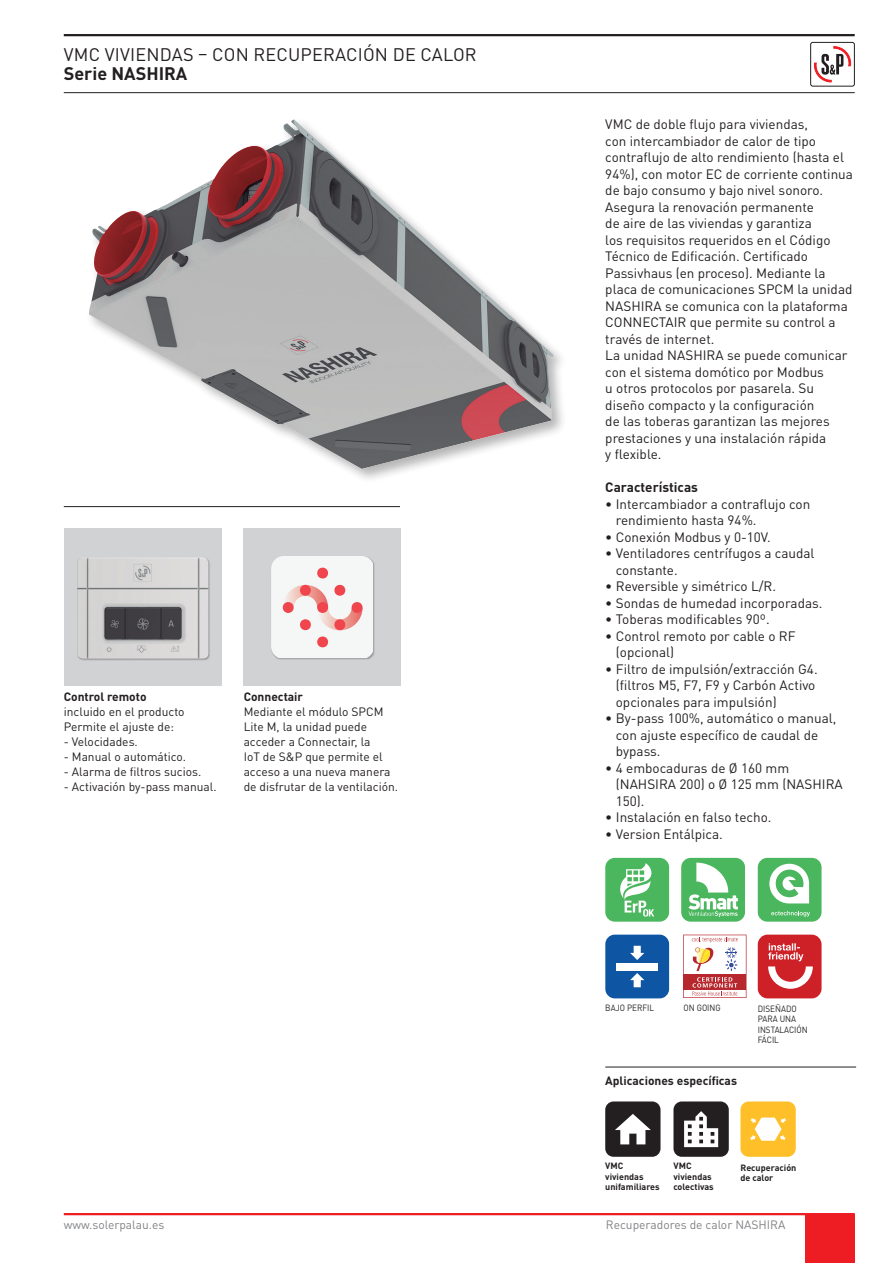
<style>
.page{position:relative;width:893px;height:1263px;background:#fff}
.page>*{position:absolute;margin:0;border:0;box-sizing:border-box;transform-origin:0 0}
.t1{font:18px "DIN Pro";letter-spacing:.01em;color:#231f20}
.t2{font:700 18px "DIN Pro";color:#231f20}
.t3{font:13.5px/16.5px "DIN Pro";color:#231f20}
.t4{font:700 13.5px "DIN Pro";color:#231f20}
.t5{font:12px/15px "DIN Pro";color:#231f20}
.t6{font:700 12px "DIN Pro";color:#231f20}
.t7{font:12px "DIN Pro";color:#808285}
.t8{font:700 9px/10.5px "DIN Pro";color:#231f20}
.t9{font:9px/10.5px "DIN Pro";color:#231f20;scale:.9 1}
</style>
<div class="page">
<hr style="left:64px;top:1213px;width:791px;height:2px;background:#ee1d23">
<div style="left:805px;top:1214px;width:50px;height:49px;background:#ee1d23"></div>
<hr style="left:64px;top:34px;width:791px;height:2px;background:#231f20">
<hr style="left:64px;top:92px;width:791px;height:1px;background:#231f20">
<svg style="left:814px;top:47px;width:37px;height:36px"></svg>
<div style="left:810px;top:42px;width:45px;height:44px;border:1px solid #231f20;border-radius:2px"></div>
<hr style="left:605px;top:1067px;width:251px;height:1px;background:#231f20">
<div style="left:605px;top:1101px;width:55px;height:56px;background:#231f20;border-radius:8px"></div>
<svg style="left:615px;top:1114px;width:36px;height:30px"></svg>
<div style="left:673px;top:1101px;width:56px;height:56px;background:#231f20;border-radius:8px"></div>
<svg style="left:684px;top:1111px;width:34px;height:36px"></svg>
<div style="left:740px;top:1101px;width:56px;height:56px;background:#febf28;border-radius:8px"></div>
<svg style="left:750px;top:1117px;width:36px;height:24px"></svg>
<svg style="left:683px;top:935px;width:63px;height:63px"></svg>
<div style="left:605px;top:858px;width:64px;height:64px;background:#4ab65d;border-radius:9px"></div>
<svg style="left:620px;top:863px;width:34px;height:53px"></svg>
<div style="left:758px;top:858px;width:63px;height:64px;background:#4ab65d;border-radius:9px"></div>
<svg style="left:769px;top:864px;width:40px;height:39px"></svg>
<svg style="left:771px;top:911px;width:39px;height:5px"></svg>
<div style="left:681px;top:858px;width:64px;height:64px;background:#4ab65d;border-radius:9px"></div>
<svg style="left:688px;top:862px;width:50px;height:55px"></svg>
<div style="left:605px;top:935px;width:64px;height:63px;background:#0e56a3;border-radius:9px"></div>
<svg style="left:630px;top:946px;width:14px;height:14px"></svg>
<svg style="left:630px;top:973px;width:14px;height:14px"></svg>
<div style="left:616px;top:963px;width:42px;height:7px;background:#fff"></div>
<hr style="left:64px;top:506px;width:336px;height:1px;background:#231f20">
<div style="left:64px;top:528px;width:157px;height:157px;background:#d1d2d4"></div>
<div style="left:77px;top:557px;width:133px;height:104px;background:#a8a7a9"></div>
<img style="left:77px;top:558px;width:132px;height:101px">
<svg style="left:243px;top:528px;width:157px;height:157px"></svg>
<div style="left:758px;top:935px;width:63px;height:63px;background:#cd2027;border-radius:10px"></div>
<svg style="left:768px;top:943px;width:45px;height:46px"></svg>
<div style="left:86px;top:117px;width:482px;height:367px;background:#231f20;opacity:.33"></div>
<img style="left:89px;top:119px;width:465px;height:350px">
<h1 class="t1" style="left:64px;top:42px;width:414px">VMC VIVIENDAS – CON RECUPERACIÓN DE CALOR</h1>
<h1 class="t2" style="left:64px;top:61px;width:125px">Serie NASHIRA</h1>
<p class="t6" style="left:64px;top:689px;width:84px">Control remoto</p>
<p class="t5" style="left:64px;top:704px;width:122px">incluido en el producto<br>Permite el ajuste de:</p>
<p class="t5" style="left:64px;top:734px;width:76px">- Velocidades.</p>
<p class="t5" style="left:64px;top:749px;width:124px">- Manual o automático.</p>
<p class="t5" style="left:64px;top:764px;width:139px">- Alarma de filtros sucios.</p>
<p class="t5" style="left:64px;top:779px;width:154px">- Activación by-pass manual.</p>
<p class="t6" style="left:244px;top:689px;width:61px">Connectair</p>
<p class="t5" style="left:244px;top:704px;width:156px">Mediante el módulo SPCM<br>Lite M, la unidad puede acceder a Connectair, la<br>IoT de S&amp;P que permite el acceso a una nueva manera de disfrutar de la ventilación.</p>
<p class="t7" style="left:64px;top:1216px;width:102px">www.solerpalau.es</p>
<p class="t3" style="left:605px;top:116px;width:249px">VMC de doble flujo para viviendas,<br>con intercambiador de calor de tipo contraflujo de alto rendimiento (hasta el 94%), con motor EC de corriente continua de bajo consumo y bajo nivel sonoro.<br>Asegura la renovación permanente<br>de aire de las viviendas y garantiza<br>los requisitos requeridos en el Código Técnico de Edificación. Certificado Passivhaus (en proceso). Mediante la placa de comunicaciones SPCM la unidad NASHIRA se comunica con la plataforma CONNECTAIR que permite su control a través de internet.<br>La unidad NASHIRA se puede comunicar con el sistema domótico por Modbus<br>u otros protocolos por pasarela. Su diseño compacto y la configuración<br>de las toberas garantizan las mejores prestaciones y una instalación rápida<br>y flexible.</p>
<p class="t4" style="left:605px;top:478px;width:94px">Características</p>
<p class="t3" style="left:616px;top:495px;width:196px;text-indent:-11px">• Intercambiador a contraflujo con rendimiento hasta 94%.</p>
<p class="t3" style="left:605px;top:528px;width:167px">• Conexión Modbus y 0-10V.</p>
<p class="t3" style="left:616px;top:545px;width:200px;text-indent:-11px">• Ventiladores centrífugos a caudal constante.</p>
<p class="t3" style="left:605px;top:578px;width:172px">• Reversible y simétrico L/R.</p>
<p class="t3" style="left:605px;top:594px;width:219px">• Sondas de humedad incorporadas.</p>
<p class="t3" style="left:605px;top:611px;width:166px">• Toberas modificables 90º.</p>
<p class="t3" style="left:616px;top:627px;width:181px;text-indent:-11px">• Control remoto por cable o RF (opcional)</p>
<p class="t3" style="left:616px;top:660px;width:203px;text-indent:-11px">• Filtro de impulsión/extracción G4. (filtros M5, F7, F9 y Carbón Activo opcionales para impulsión)</p>
<p class="t3" style="left:616px;top:710px;width:222px;text-indent:-11px">• By-pass 100%, automático o manual, con ajuste específico de caudal de bypass.</p>
<p class="t3" style="left:616px;top:759px;width:228px;text-indent:-11px">• 4 embocaduras de Ø 160 mm (NAHSIRA 200) o Ø 125 mm (NASHIRA<br>150).</p>
<p class="t3" style="left:605px;top:809px;width:168px">• Instalación en falso techo.</p>
<p class="t3" style="left:605px;top:825px;width:119px">• Version Entálpica.</p>
<p class="t9" style="left:605px;top:1002px;width:56px">BAJO PERFIL</p>
<p class="t9" style="left:684px;top:1002px;width:43px">ON GOING</p>
<p class="t6" style="left:605px;top:1073px;width:133px">Aplicaciones específicas</p>
<p class="t9" style="left:758px;top:1003px;width:57px">DISEÑADO<br>PARA UNA<br>INSTALACIÓN<br>FÁCIL</p>
<p class="t8" style="left:605px;top:1160px;width:56px">VMC viviendas unifamiliares</p>
<p class="t8" style="left:673px;top:1160px;width:42px">VMC viviendas colectivas</p>
<p class="t8" style="left:740px;top:1162px;width:57px">Recuperación de calor</p>
<p class="t7" style="left:606px;top:1216px;width:181px">Recuperadores de calor NASHIRA</p>
</div>
